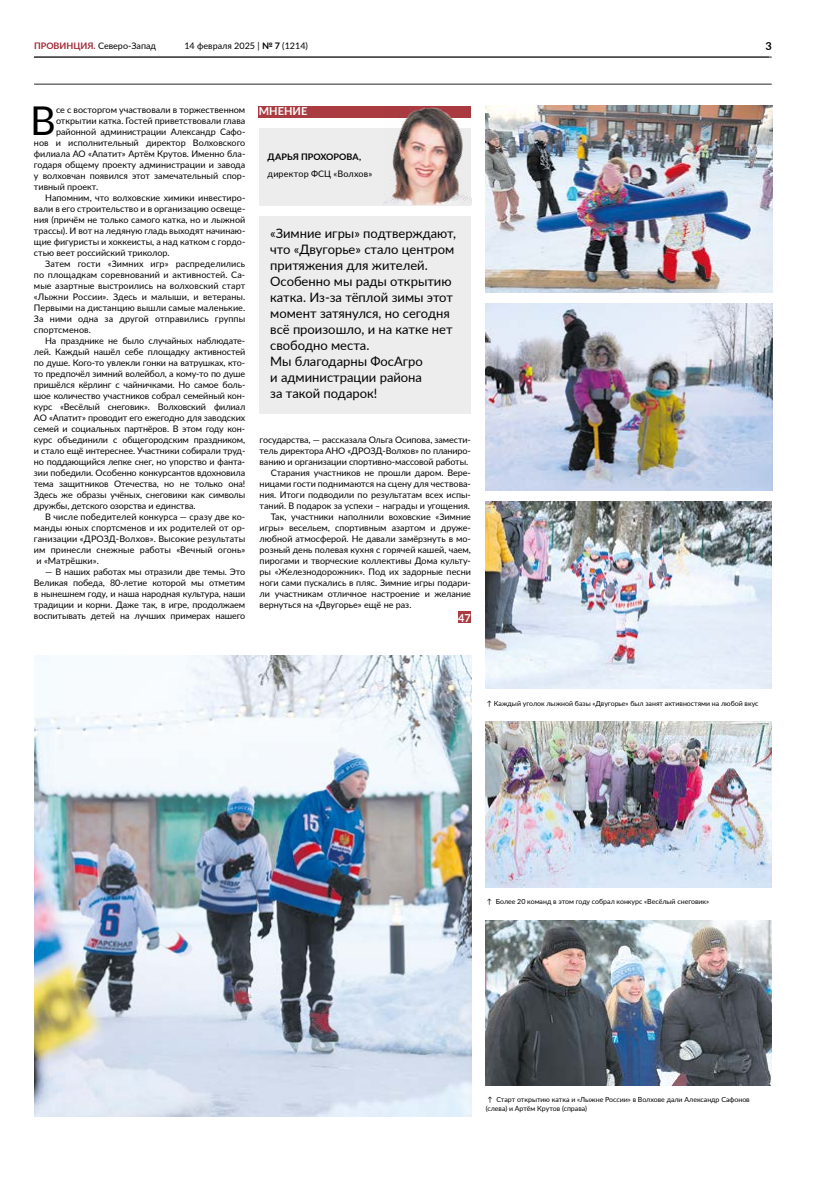
<style>
.page{position:relative;width:820px;height:1191px;background:#fff}
.page>*{position:absolute;margin:0;border:0;box-sizing:border-box;transform-origin:0 0}
.t1{font:39.7px "Lato";color:#000}
.t2{font:13px/16px "Lato";color:#000}
.t3{font:700 11px "Lato";color:#fff}
.t4{font:700 11px "Lato";color:#000}
.t5{font:9px/11px "Lato";color:#000;text-align:justify}
.t6{font:700 9px "Lato";color:#000}
.t7{font:7px/9px "Lato";color:#000}
.s1{font-weight:700;color:#a02734}
.s2{font-weight:700}
</style>
<div class="page">
<hr style="left:34px;top:57px;width:737px;height:1px;background:#282827">
<hr style="left:34px;top:84px;width:737px;height:1px;background:#282827">
<div style="left:259px;top:128px;width:211px;height:77px;background:#ededed"></div>
<div style="left:259px;top:106px;width:212px;height:11px;background:#a93b41"></div>
<div style="left:259px;top:216px;width:211px;height:198px;background:#ededed"></div>
<img style="left:383px;top:107px;width:88px;height:98px">
<img style="left:485px;top:106px;width:286px;height:187px">
<img style="left:485px;top:920px;width:286px;height:165px">
<img style="left:485px;top:722px;width:286px;height:165px">
<img style="left:485px;top:304px;width:287px;height:187px">
<img style="left:485px;top:502px;width:286px;height:187px">
<div style="left:458px;top:612px;width:13px;height:11px;background:#a93b41"></div>
<img style="left:34px;top:656px;width:437px;height:460px">
<p class="t5" style="left:34px;top:40px;width:124px"><span class="s1">ПРОВИНЦИЯ.</span> Северо-Запад</p>
<p class="t5" style="left:184px;top:40px;width:125px">14 февраля 2025 | <span class="s2">№ 7</span> (1214)</p>
<p class="t4" style="left:765px;top:38px;width:8px">3</p>
<h1 class="t1" style="left:30px;top:92px;width:27px">В</h1>
<p class="t5" style="left:56px;top:104px;width:191px">се с восторгом участвовали в торжественном</p>
<p class="t5" style="left:56px;top:115px;width:191px">открытии катка. Гостей приветствовали глава</p>
<p class="t5" style="left:56px;top:126px;width:191px">районной администрации Александр Сафо-</p>
<p class="t5" style="left:34px;top:137px;width:213px">нов и исполнительный директор Волховского</p>
<p class="t5" style="left:34px;top:148px;width:213px">филиала АО «Апатит» Артём Крутов. Именно бла-</p>
<p class="t5" style="left:34px;top:159px;width:213px">годаря общему проекту администрации и завода</p>
<p class="t5" style="left:34px;top:170px;width:213px">у волховчан появился этот замечательный спор-</p>
<p class="t5" style="left:34px;top:181px;width:66px">тивный проект.</p>
<p class="t5" style="left:45px;top:192px;width:201px">Напомним, что волховские химики инвестиро-</p>
<p class="t5" style="left:34px;top:203px;width:213px">вали в его строительство и в организацию освеще-</p>
<p class="t5" style="left:34px;top:214px;width:213px">ния (причём не только самого катка, но и лыжной</p>
<p class="t5" style="left:34px;top:225px;width:213px">трассы). И вот на ледяную гладь выходят начинаю-</p>
<p class="t5" style="left:34px;top:236px;width:213px">щие фигуристы и хоккеисты, а над катком с гордо-</p>
<p class="t5" style="left:34px;top:247px;width:137px">стью веет российский триколор.</p>
<p class="t5" style="left:45px;top:258px;width:201px">Затем гости «Зимних игр» распределились</p>
<p class="t5" style="left:34px;top:269px;width:213px">по площадкам соревнований и активностей. Са-</p>
<p class="t5" style="left:34px;top:280px;width:213px">мые азартные выстроились на волховский старт</p>
<p class="t5" style="left:34px;top:291px;width:213px">«Лыжни России». Здесь и малыши, и ветераны.</p>
<p class="t5" style="left:34px;top:302px;width:213px">Первыми на дистанцию вышли самые маленькие.</p>
<p class="t5" style="left:34px;top:313px;width:213px">За ними одна за другой отправились группы</p>
<p class="t5" style="left:34px;top:324px;width:58px">спортсменов.</p>
<p class="t5" style="left:45px;top:335px;width:201px">На празднике не было случайных наблюдате-</p>
<p class="t5" style="left:34px;top:346px;width:213px">лей. Каждый нашёл себе площадку активностей</p>
<p class="t5" style="left:34px;top:357px;width:213px">по душе. Кого-то увлекли гонки на ватрушках, кто-</p>
<p class="t5" style="left:34px;top:368px;width:213px">то предпочёл зимний волейбол, а кому-то по душе</p>
<p class="t5" style="left:34px;top:379px;width:213px">пришёлся кёрлинг с чайничками. Но самое боль-</p>
<p class="t5" style="left:34px;top:390px;width:213px">шое количество участников собрал семейный кон-</p>
<p class="t5" style="left:34px;top:401px;width:213px">курс «Весёлый снеговик». Волховский филиал</p>
<p class="t5" style="left:34px;top:412px;width:213px">АО «Апатит» проводит его ежегодно для заводских</p>
<p class="t5" style="left:34px;top:423px;width:213px">семей и социальных партнёров. В этом году кон-</p>
<p class="t5" style="left:34px;top:434px;width:213px">курс объединили с общегородским праздником,</p>
<p class="t5" style="left:34px;top:445px;width:213px">и стало ещё интереснее. Участники собирали труд-</p>
<p class="t5" style="left:34px;top:456px;width:213px">но поддающийся лепке снег, но упорство и фанта-</p>
<p class="t5" style="left:34px;top:467px;width:213px">зии победили. Особенно конкурсантов вдохновила</p>
<p class="t5" style="left:34px;top:478px;width:213px">тема защитников Отечества, но не только она!</p>
<p class="t5" style="left:34px;top:489px;width:213px">Здесь же образы учёных, снеговики как символы</p>
<p class="t5" style="left:34px;top:500px;width:163px">дружбы, детского озорства и единства.</p>
<p class="t5" style="left:45px;top:511px;width:201px">В числе победителей конкурса — сразу две ко-</p>
<p class="t5" style="left:34px;top:522px;width:213px">манды юных спортсменов и их родителей от ор-</p>
<p class="t5" style="left:34px;top:533px;width:213px">ганизации «ДРОЗД-Волхов». Высокие результаты</p>
<p class="t5" style="left:34px;top:544px;width:213px">им принесли снежные работы «Вечный огонь»</p>
<p class="t5" style="left:36px;top:555px;width:64px">и «Матрёшки».</p>
<p class="t5" style="left:34px;top:566px;width:213px;text-indent:11px">— В наших работах мы отразили две темы. Это Великая победа, 80-летие которой мы отметим в нынешнем году, и наша народная культура, наши традиции и корни. Даже так, в игре, продолжаем воспитывать детей на лучших примерах нашего</p>
<p class="t3" style="left:259px;top:103px;width:50px">МНЕНИЕ</p>
<p class="t6" style="left:267px;top:150px;width:95px">ДАРЬЯ ПРОХОРОВА,</p>
<p class="t5" style="left:267px;top:167px;width:106px">директор ФСЦ «Волхов»</p>
<p class="t2" style="left:270px;top:224px;width:187px">«Зимние игры» подтверждают, что «Двугорье» стало центром притяжения для жителей.<br>Особенно мы рады открытию катка. Из-за тёплой зимы этот момент затянулся, но сегодня всё произошло, и на катке нет свободно места.<br>Мы благодарны ФосАгро<br>и администрации района<br>за такой подарок!</p>
<p class="t5" style="left:259px;top:434px;width:213px">государства, — рассказала Ольга Осипова, замести-</p>
<p class="t5" style="left:259px;top:445px;width:213px">тель директора АНО «ДРОЗД-Волхов» по планиро-</p>
<p class="t5" style="left:259px;top:456px;width:210px">ванию и организации спортивно-массовой работы.</p>
<p class="t5" style="left:271px;top:467px;width:201px">Старания участников не прошли даром. Вере-</p>
<p class="t5" style="left:259px;top:478px;width:213px">ницами гости поднимаются на сцену для чествова-</p>
<p class="t5" style="left:259px;top:489px;width:213px">ния. Итоги подводили по результатам всех испы-</p>
<p class="t5" style="left:259px;top:500px;width:212px">таний. В подарок за успехи – награды и угощения.</p>
<p class="t5" style="left:271px;top:511px;width:201px">Так, участники наполнили воховские «Зимние</p>
<p class="t5" style="left:259px;top:522px;width:213px">игры» весельем, спортивным азартом и друже-</p>
<p class="t5" style="left:259px;top:533px;width:213px">любной атмосферой. Не давали замёрзнуть в мо-</p>
<p class="t5" style="left:259px;top:544px;width:213px">розный день полевая кухня с горячей кашей, чаем,</p>
<p class="t5" style="left:259px;top:555px;width:213px">пирогами и творческие коллективы Дома культу-</p>
<p class="t5" style="left:259px;top:566px;width:213px">ры «Железнодорожник». Под их задорные песни</p>
<p class="t5" style="left:259px;top:577px;width:213px">ноги сами пускались в пляс. Зимние игры подари-</p>
<p class="t5" style="left:259px;top:588px;width:213px">ли участникам отличное настроение и желание</p>
<p class="t5" style="left:259px;top:599px;width:153px">вернуться на «Двугорье» ещё не раз.</p>
<p class="t3" style="left:458px;top:609px;width:14px">47</p>
<p class="t7" style="left:486px;top:698px;width:273px">↑ Каждый уголок лыжной базы «Двугорье» был занят активностями на любой вкус</p>
<p class="t7" style="left:487px;top:896px;width:224px">↑ Более 20 команд в этом году собрал конкурс «Весёлый снеговик»</p>
<p class="t7" style="left:485px;top:1094px;width:265px">↑ Старт открытию катка и «Лыжне России» в Волхове дали Александр Сафонов (слева) и Артём Крутов (справа)</p>
</div>
